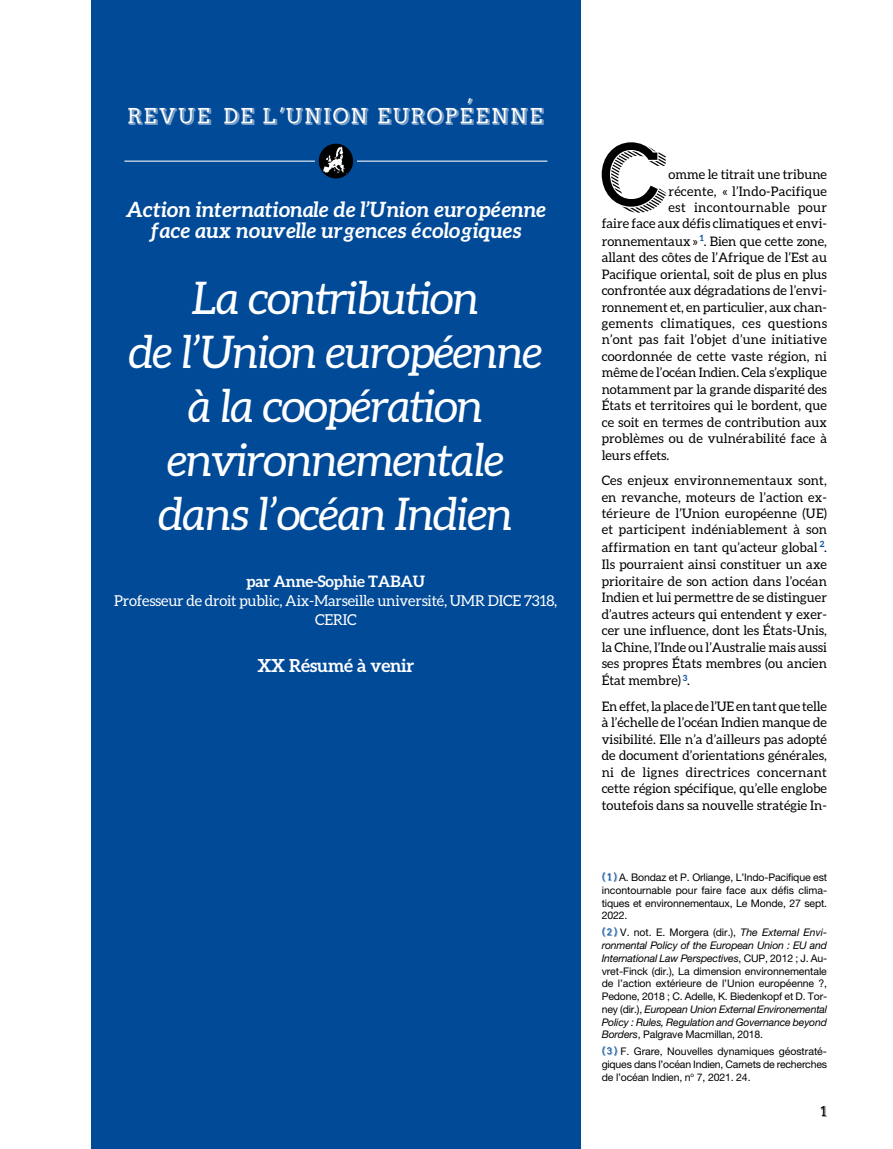
<style>
.page{position:relative;width:893px;height:1149px;background:#fff}
.page>*{position:absolute;margin:0;border:0;box-sizing:border-box;transform-origin:0 0}
.t1{font:113.55px "Airbag";color:#000}
.t2{font:italic 45px/54px "Aleo";letter-spacing:-.015em;color:#fff;text-align:center}
.t3{font:28.35px "Airbag";letter-spacing:-.025em;color:#fff}
.t4{font:italic 700 21px/21px "Aleo";color:#fff;text-align:center}
.t5{font:700 18px "Aleo";letter-spacing:-.015em;color:#fff}
.t6{font:18px "Airbag";color:#000}
.t7{font:700 15.75px "Aleo";letter-spacing:-.015em;color:#fff}
.t8{font:15px/18.8px "Aleo";letter-spacing:-.015em;color:#fff;text-align:center}
.t9{font:13.2px/16.6px "Aleo";color:#000;text-align:justify}
.t10{font:13.2px "Aleo";letter-spacing:.025em;color:#000}
.t11{font:13.2px "Aleo";letter-spacing:.03em;color:#000}
.t12{font:10.5px/12.8px "Helvetica Neue LT Std";letter-spacing:-.015em;color:#000;text-align:justify}
.s1{font-family:"Airbag";font-size:12.75px;color:#004a98}
.s2{font-style:italic}
</style>
<div class="page">
<div style="left:91px;top:0;width:489px;height:1148px;background:#004a98"></div>
<div style="left:319px;top:144px;width:34px;height:34px;background:#000;border-radius:50%"></div>
<svg style="left:323px;top:146px;width:24px;height:28px"></svg>
<hr style="left:124px;top:160px;width:191px;height:2px;background:#fff">
<hr style="left:357px;top:160px;width:190px;height:2px;background:#fff">
<h3 class="t3" style="left:128px;top:104px;width:419px">REVUE DE L’UNION EUROPE‘ENNE</h3>
<h3 class="t4" style="left:126px;top:198px;width:422px">Action internationale de l’Union européenne face aux nouvelle urgences écologiques</h3>
<h2 class="t2" style="left:129px;top:271px;width:415px">La contribution<br>de l’Union européenne à la coopération environnementale dans l’océan Indien</h2>
<p class="t7" style="left:247px;top:572px;width:180px">par Anne-Sophie TABAU</p>
<p class="t8" style="left:114px;top:591px;width:445px">Professeur de droit public, Aix-Marseille université, UMR DICE 7318,<br>CERIC</p>
<h3 class="t5" style="left:257px;top:654px;width:158px">XX Résumé à venir</h3>
<h1 class="t1" style="left:596px;top:131px;width:74px">C</h1>
<p class="t9" style="left:668px;top:166px;width:160px">omme le titrait une tribune</p>
<p class="t9" style="left:668px;top:182px;width:160px">récente, « l’Indo-Pacifique</p>
<p class="t11" style="left:668px;top:200px;width:160px">est incontournable pour</p>
<p class="t9" style="left:602px;top:215px;width:227px">faire face aux défis climatiques et envi-</p>
<p class="t9" style="left:602px;top:232px;width:227px">ronnementaux » <sup>1</sup>. Bien que cette zone,</p>
<p class="t9" style="left:602px;top:249px;width:227px">allant des côtes de l’Afrique de l’Est au</p>
<p class="t9" style="left:602px;top:265px;width:227px">Pacifique oriental, soit de plus en plus</p>
<p class="t9" style="left:602px;top:282px;width:227px">confrontée aux dégradations de l’envi-</p>
<p class="t9" style="left:602px;top:298px;width:227px">ronnement et, en particulier, aux chan-</p>
<p class="t10" style="left:602px;top:316px;width:227px">gements climatiques, ces questions</p>
<p class="t9" style="left:602px;top:331px;width:227px">n’ont pas fait l’objet d’une initiative</p>
<p class="t9" style="left:602px;top:347px;width:227px">coordonnée de cette vaste région, ni</p>
<p class="t9" style="left:602px;top:364px;width:227px">même de l’océan Indien. Cela s’explique</p>
<p class="t9" style="left:602px;top:380px;width:227px">notamment par la grande disparité des</p>
<p class="t9" style="left:602px;top:397px;width:227px">États et territoires qui le bordent, que</p>
<p class="t9" style="left:602px;top:413px;width:227px">ce soit en termes de contribution aux</p>
<p class="t9" style="left:602px;top:430px;width:227px">problèmes ou de vulnérabilité face à</p>
<p class="t9" style="left:602px;top:446px;width:69px">leurs effets.</p>
<p class="t9" style="left:602px;top:471px;width:227px">Ces enjeux environnementaux sont, en revanche, moteurs de l’action ex&shy;térieure de l’Union européenne (UE) et participent indéniablement à son affirmation en tant qu’acteur global <sup>2</sup>.<br>Ils pourraient ainsi constituer un axe prioritaire de son action dans l’océan Indien et lui permettre de se distinguer d’autres acteurs qui entendent y exer&shy;cer une influence, dont les États-Unis, la Chine, l’Inde ou l’Australie mais aussi ses propres États membres (ou ancien État membre) <sup>3</sup>.</p>
<p class="t9" style="left:602px;top:697px;width:227px">En effet, la place de l’UE en tant que telle à l’échelle de l’océan Indien manque de visibilité. Elle n’a d’ailleurs pas adopté de document d’orientations générales, ni de lignes directrices concernant cette région spécifique, qu’elle englobe toutefois dans sa nouvelle stratégie In-</p>
<p class="t12" style="left:602px;top:870px;width:227px"><span class="s1">(1)</span> A. Bondaz et P. Orliange, L’Indo-Pacifique est incontournable pour faire face aux défis clima&shy;tiques et environnementaux, Le Monde, 27 sept.<br>2022.</p>
<p class="t12" style="left:602px;top:925px;width:227px"><span class="s1">(2)</span> V. not. E. Morgera (dir.), <span class="s2">The External Envi&shy;ronmental Policy of the European Union : EU and International Law Perspectives</span>, CUP, 2012 ; J. Au&shy;vret-Finck (dir.), La dimension environnementale de l’action extérieure de l’Union européenne ?, Pedone, 2018 ; C. Adelle, K. Biedenkopf et D. Tor&shy;ney (dir.), <span class="s2">European Union External Environemental Policy : Rules, Regulation and Governance beyond Borders</span>, Palgrave Macmillan, 2018.</p>
<p class="t12" style="left:602px;top:1044px;width:227px"><span class="s1">(3)</span> F. Grare, Nouvelles dynamiques géostraté&shy;giques dans l’océan Indien, Carnets de recherches de l’océan Indien, n<sup>o</sup> 7, 2021. 24.</p>
<h3 class="t6" style="left:819px;top:1103px;width:12px">1</h3>
</div>
